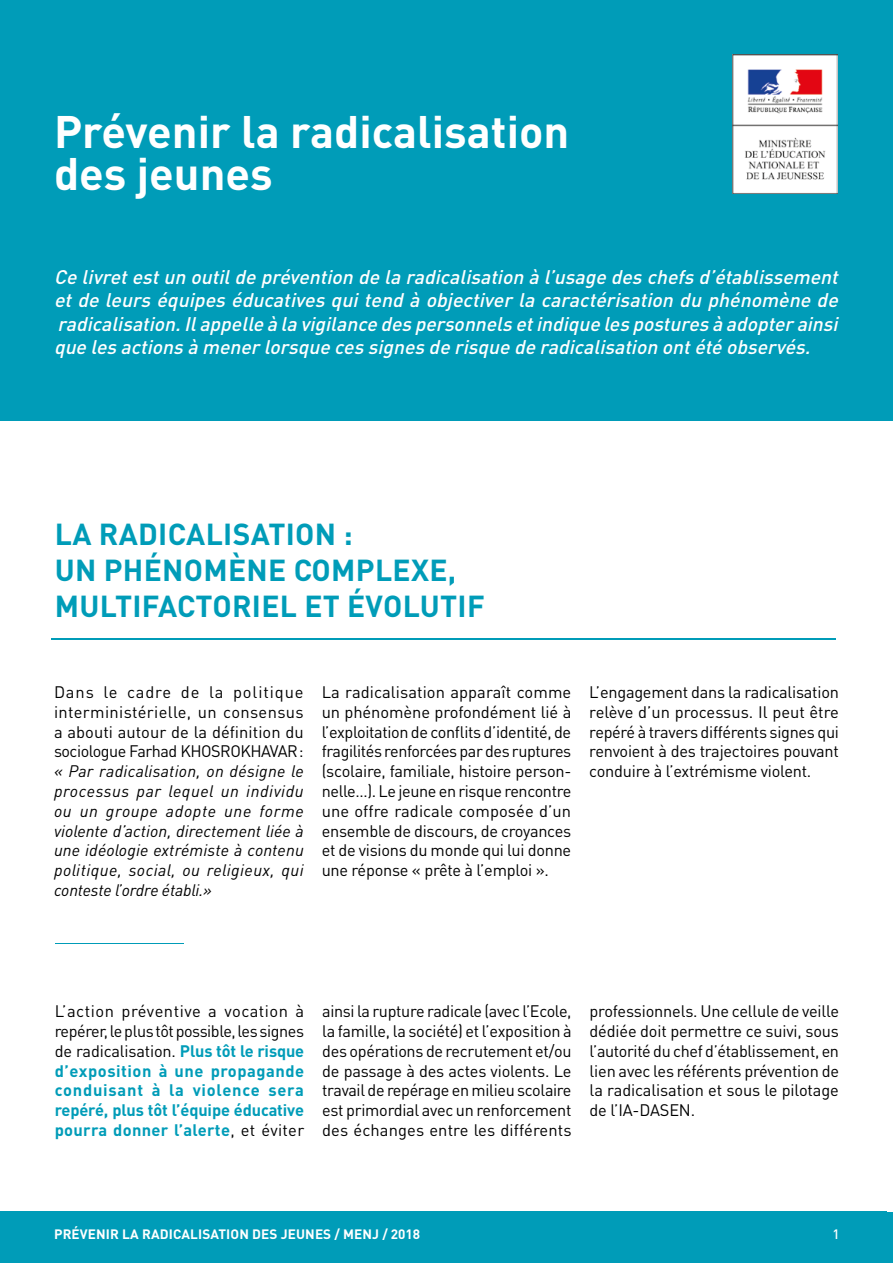
<style>
.page{position:relative;width:893px;height:1263px;background:#fff}
.page>*{position:absolute;margin:0;border:0;box-sizing:border-box;transform-origin:0 0}
.t1{font:700 45px/42px "DIN Pro";color:#fff}
.t2{font:700 30px/36px "DIN Pro";letter-spacing:.01em;color:#009cb8}
.t3{font:italic 500 19.5px/23.4px "DIN Pro";color:#fff;text-align:justify}
.t4{font:16.5px/19.8px "DIN Pro";letter-spacing:-.015em;color:#000;text-align:justify}
.t5{font:700 16.5px/19.8px "DIN Pro";letter-spacing:-.01em;color:#009cb8;text-align:justify}
.t6{font:italic 16.5px/19.8px "DIN Pro";letter-spacing:.025em;color:#000;text-align:justify}
.t7{font:700 13.5px "DIN Pro";letter-spacing:.01em;color:#fff}
.t8{font:500 13.5px "DIN Pro";color:#fff}
.s1{font-weight:400;color:#000}
</style>
<div class="page">
<div style="left:0;top:1212px;width:886px;height:51px;background:#009cb8"></div>
<div style="left:852px;top:1212px;width:41px;height:51px;background:#009cb8"></div>
<div style="left:0;top:0;width:893px;height:421px;background:#009cb8"></div>
<hr style="left:51px;top:638px;width:785px;height:2px;background:#009cb8">
<hr style="left:55px;top:943px;width:128px;height:1px;background:#009cb8">
<img style="left:733px;top:54px;width:105px;height:139px">
<h1 class="t1" style="left:54px;top:109px;width:517px">Prévenir la radicalisation des jeunes</h1>
<p class="t3" style="left:54px;top:264px;width:790px">Ce livretestun outilde prévention de la radicalisation à l’usage des chefs d’établissement etde leurs équipes éducatives quitend à objectiverla caractérisation du phénomène de radicalisation.Ilappelle à la vigilance des personnels etindique les postures à adopterainsi que les actions à menerlorsque ces signes de risque de radicalisation ontété observés.</p>
<h2 class="t2" style="left:55px;top:515px;width:431px">LA RADICALISATION :<br>UN PHÉNOMÈNE COMPLEXE,<br>MULTIFACTORIEL ET ÉVOLUTIF</h2>
<p class="t4" style="left:54px;top:682px;width:251px">Dans le cadre de la politique interministérielle, un consensus a abouti autour de la définition du sociologue Farhad KHOSROKHAVAR :</p>
<p class="t6" style="left:54px;top:761px;width:251px">« Par radicalisation, on désigne le processus par lequel un individu ou un groupe adopte une forme violente d’action, directement liée à une idéologie extrémiste à contenu politique, social, ou religieux, qui conteste l’ordre établi.»</p>
<p class="t4" style="left:322px;top:682px;width:251px">La radicalisation apparaît comme un phénomène profondément lié à l’exploitation de conflits d’identité, de fragilités renforcées par des ruptures (scolaire, familiale, histoire person&shy;nelle…). Le jeune en risque rencontre une offre radicale composée d’un ensemble de discours, de croyances et de visions du monde qui lui donne une réponse « prête à l’emploi ».</p>
<p class="t4" style="left:589px;top:682px;width:251px">L’engagement dans la radicalisation relève d’un processus. Il peut être repéré à travers différents signes qui renvoient à des trajectoires pouvant conduire à l’extrémisme violent.</p>
<p class="t5" style="left:55px;top:1001px;width:251px"><span class="s1">L’action préventive a vocation à repérer, le plus tôt possible, les signes de radicalisation.</span> Plus tôt le risque d’exposition à une propagande conduisant à la violence sera repéré, plus tôt l’équipe éducative pourra donner l’alerte<span class="s1">, et éviter</span></p>
<p class="t4" style="left:322px;top:1001px;width:251px">ainsi la rupture radicale (avec l’Ecole, la famille, la société) et l’exposition à des opérations de recrutement et/ou de passage à des actes violents. Le travail de repérage en milieu scolaire est primordial avec un renforcement des échanges entre les différents</p>
<p class="t4" style="left:590px;top:1001px;width:251px">professionnels. Une cellule de veille dédiée doit permettre ce suivi, sous l’autorité du chef d’établissement, en lien avec les référents prévention de la radicalisation et sous le pilotage de l’IA-DASEN.</p>
<p class="t7" style="left:54px;top:1225px;width:368px">PRÉVENIR LA RADICALISATION DES JEUNES / MENJ / 2018</p>
<p class="t8" style="left:833px;top:1226px;width:9px">1</p>
</div>
